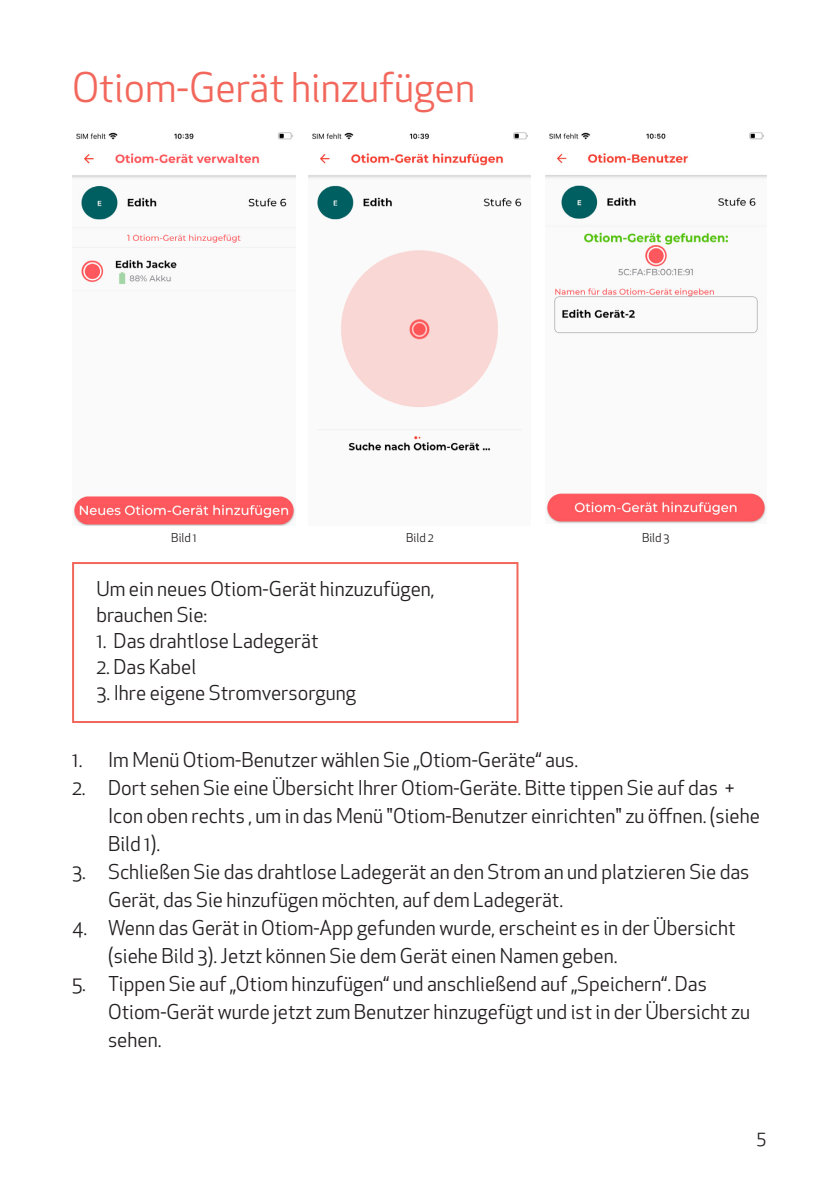
<style>
.page{position:relative;width:840px;height:1191px;background:#fff}
.page>*{position:absolute;margin:0;border:0;box-sizing:border-box;transform-origin:0 0}
.t1{font:40px "Apex New";color:#f2675b}
.t2{font:20px/28px "Apex New";color:#231f20}
.t3{font:18px "Apex New";color:#231f20}
.t4{font:12px "Apex New";color:#231f20}
</style>
<div class="page">
<div style="left:72px;top:562px;width:446px;height:161px;border:2px solid #f2675b"></div>
<img style="left:73px;top:132px;width:222px;height:393px">
<img style="left:545px;top:132px;width:221px;height:391px">
<img style="left:308px;top:132px;width:222px;height:319px">
<p class="t1" style="left:72px;top:62px;width:404px">Otiom-Gerät hinzufügen</p>
<p class="t4" style="left:171px;top:530px;width:27px">Bild 1</p>
<p class="t4" style="left:406px;top:530px;width:29px">Bild 2</p>
<p class="t4" style="left:641px;top:530px;width:29px">Bild 3</p>
<p class="t2" style="left:96px;top:576px;width:340px;line-height:26px">Um ein neues Otiom-Gerät hinzuzufügen, brauchen Sie:</p>
<p class="t2" style="left:96px;top:627px;width:224px">1. Das drahtlose Ladegerät</p>
<p class="t2" style="left:96px;top:653px;width:101px">2. Das Kabel</p>
<p class="t2" style="left:96px;top:679px;width:261px">3. Ihre eigene Stromversorgung</p>
<p class="t2" style="left:72px;top:745px;width:507px">1. Im Menü Otiom-Benutzer wählen Sie „Otiom-Geräte“ aus.</p>
<p class="t2" style="left:108px;top:773px;width:653px;text-indent:-36px">2. Dort sehen Sie eine Übersicht Ihrer Otiom-Geräte. Bitte tippen Sie auf das +<br>Icon oben rechts , um in das Menü "Otiom-Benutzer einrichten" zu öffnen. (siehe<br>Bild 1).</p>
<p class="t2" style="left:108px;top:857px;width:642px;text-indent:-36px">3. Schließen Sie das drahtlose Ladegerät an den Strom an und platzieren Sie das<br>Gerät, das Sie hinzufügen möchten, auf dem Ladegerät.</p>
<p class="t2" style="left:108px;top:913px;width:628px;text-indent:-36px">4. Wenn das Gerät in Otiom-App gefunden wurde, erscheint es in der Übersicht (siehe Bild 3). Jetzt können Sie dem Gerät einen Namen geben.</p>
<p class="t2" style="left:108px;top:969px;width:643px;text-indent:-36px">5. Tippen Sie auf „Otiom hinzufügen“ und anschließend auf „Speichern“. Das<br>Otiom-Gerät wurde jetzt zum Benutzer hinzugefügt und ist in der Übersicht zu sehen.</p>
<p class="t3" style="left:756px;top:1125px;width:10px">5</p>
</div>
